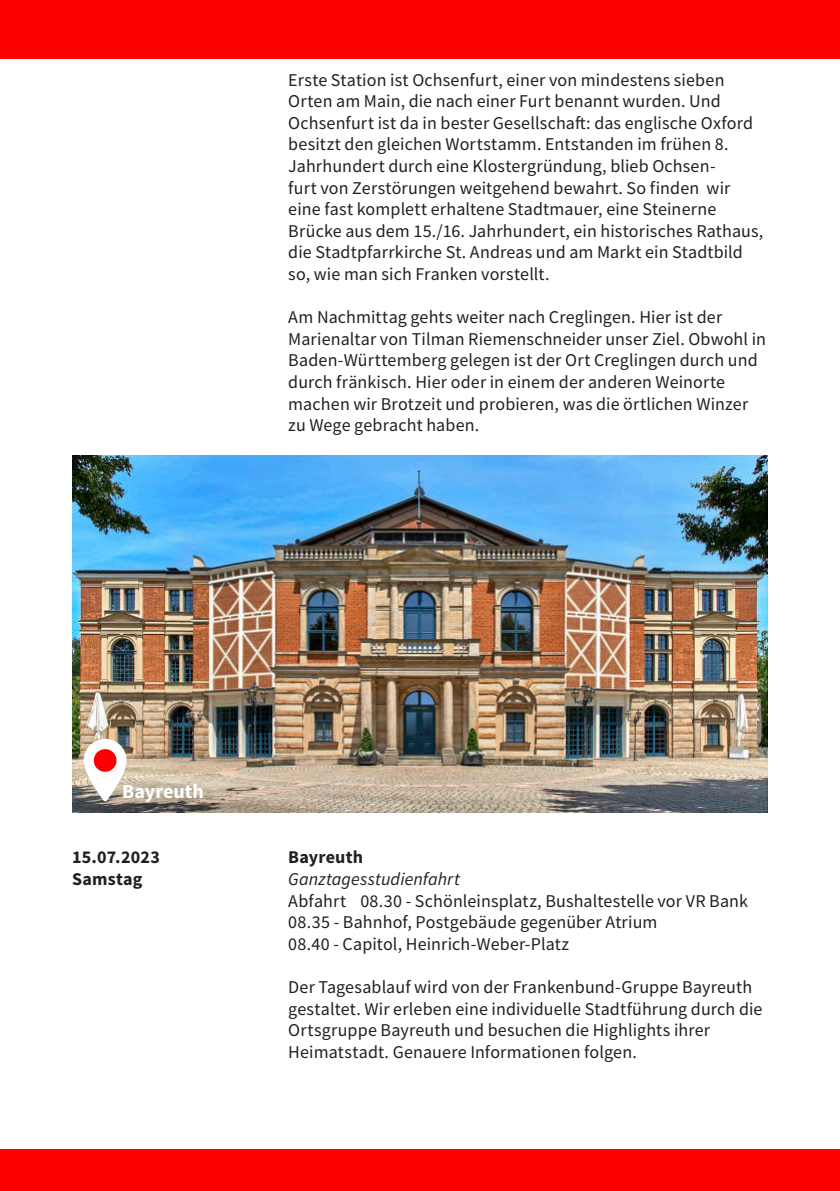
<style>
.page{position:relative;width:840px;height:1191px;background:#fff}
.page>*{position:absolute;margin:0;border:0;box-sizing:border-box;transform-origin:0 0}
.t1{font:700 20px "Source Sans Pro";color:#fff}
.t2{font:18px/21.6px "Source Sans Pro";letter-spacing:.01em;color:#231f20}
.t3{font:700 18px "Source Sans Pro";letter-spacing:.01em;color:#231f20}
.t4{font:italic 18px "Source Sans Pro";letter-spacing:.005em;color:#231f20}
</style>
<div class="page">
<div style="left:0;top:1149px;width:839px;height:42px;background:#fb0000"></div>
<div style="left:0;top:0;width:839px;height:59px;background:#fb0000"></div>
<img style="left:72px;top:455px;width:695px;height:358px">
<svg style="left:84px;top:739px;width:42px;height:62px"></svg>
<div style="left:94px;top:749px;width:22px;height:23px;background:#fb0000;border-radius:50%"></div>
<p class="t2" style="left:288px;top:69px;width:476px">Erste Station ist Ochsenfurt, einer von mindestens sieben Orten am Main, die nach einer Furt benannt wurden. Und Ochsenfurt ist da in bester Gesellschaft: das englische Oxford besitzt den gleichen Wortstamm. Entstanden im frühen 8.<br>Jahrhundert durch eine Klostergründung, blieb Ochsen-<br>furt von Zerstörungen weitgehend bewahrt. So finden wir eine fast komplett erhaltene Stadtmauer, eine Steinerne Brücke aus dem 15./16. Jahrhundert, ein historisches Rathaus, die Stadtpfarrkirche St. Andreas und am Markt ein Stadtbild so, wie man sich Franken vorstellt.</p>
<p class="t2" style="left:288px;top:307px;width:479px">Am Nachmittag gehts weiter nach Creglingen. Hier ist der Marienaltar von Tilman Riemenschneider unser Ziel. Obwohl in Baden-Württemberg gelegen ist der Ort Creglingen durch und durch fränkisch. Hier oder in einem der anderen Weinorte machen wir Brotzeit und probieren, was die örtlichen Winzer zu Wege gebracht haben.</p>
<p class="t1" style="left:122px;top:783px;width:83px">Bayreuth</p>
<p class="t3" style="left:72px;top:850px;width:89px">15.07.2023</p>
<p class="t3" style="left:288px;top:850px;width:76px">Bayreuth</p>
<p class="t3" style="left:72px;top:871px;width:72px">Samstag</p>
<p class="t4" style="left:288px;top:872px;width:173px">Ganztagesstudienfahrt</p>
<p class="t2" style="left:288px;top:890px;width:461px">Abfahrt 08.30 - Schönleinsplatz, Bushaltestelle vor VR Bank<br>08.35 - Bahnhof, Postgebäude gegenüber Atrium<br>08.40 - Capitol, Heinrich-Weber-Platz</p>
<p class="t2" style="left:288px;top:977px;width:475px">Der Tagesablauf wird von der Frankenbund-Gruppe Bayreuth gestaltet. Wir erleben eine individuelle Stadtführung durch die Ortsgruppe Bayreuth und besuchen die Highlights ihrer Heimatstadt. Genauere Informationen folgen.</p>
</div>
